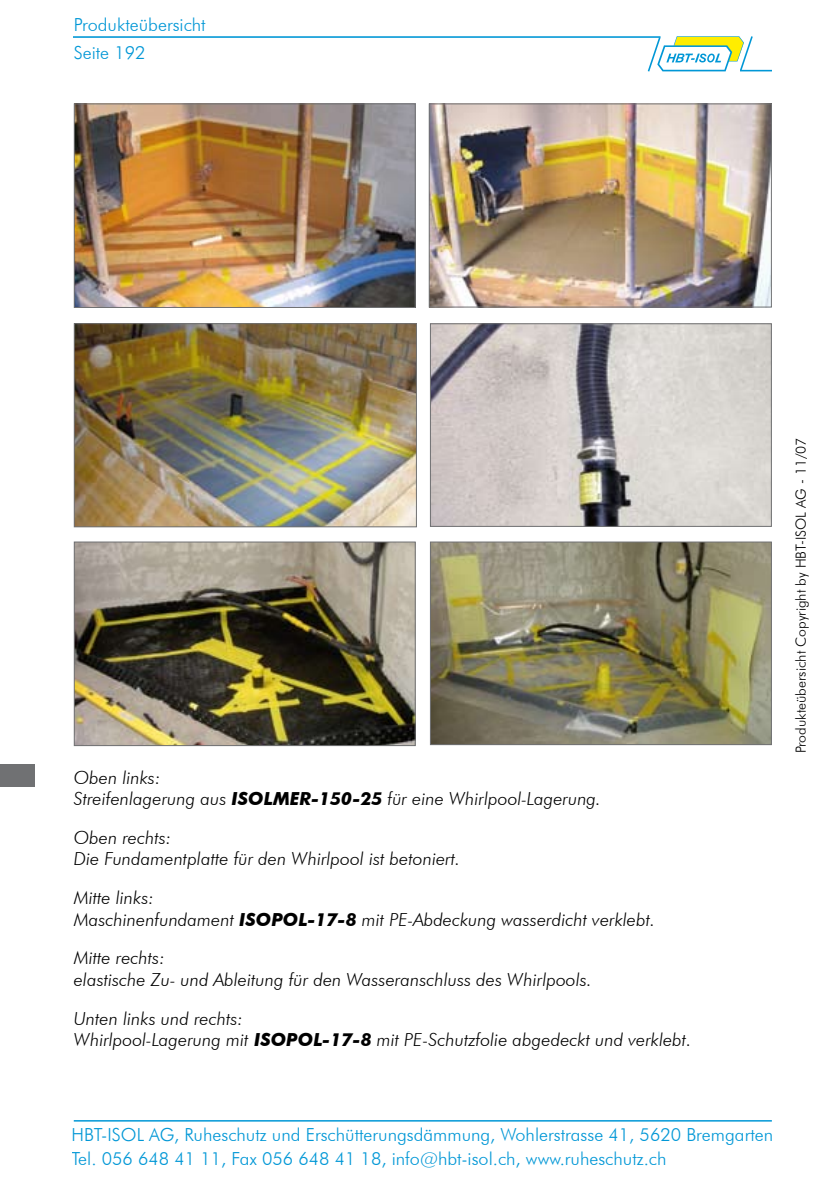
<style>
.page{position:relative;width:840px;height:1191px;background:#fff}
.page>*{position:absolute;margin:0;border:0;box-sizing:border-box;transform-origin:0 0}
.t1{font:italic 300 18px/21.6px "Futura BT";color:#000}
.t2{font:300 18px/27.6px "Futura BT";color:#0097d6}
.t3{font:300 14px "Futura BT";color:#000}
.s1{font-weight:700}
</style>
<div class="page">
<hr style="left:74px;top:36px;width:586px;height:2px;background:#0097d6">
<svg style="left:646px;top:36px;width:107px;height:36px"></svg>
<hr style="left:739px;top:70px;width:32px;height:1px;background:#0097d6">
<hr style="left:74px;top:1120px;width:697px;height:1px;background:#0097d6">
<div style="left:0;top:763px;width:34px;height:23px;background:#707173"></div>
<img style="left:76px;top:105px;width:337px;height:201px">
<div style="left:74px;top:103px;width:341px;height:205px;border:1px solid #707173"></div>
<img style="left:431px;top:543px;width:338px;height:200px">
<div style="left:429px;top:541px;width:342px;height:204px;border:1px solid #707173"></div>
<img style="left:76px;top:543px;width:337px;height:201px">
<div style="left:74px;top:541px;width:341px;height:205px;border:1px solid #707173"></div>
<img style="left:76px;top:325px;width:338px;height:200px">
<div style="left:74px;top:323px;width:342px;height:204px;border:1px solid #707173"></div>
<img style="left:430px;top:105px;width:339px;height:200px">
<div style="left:428px;top:103px;width:343px;height:204px;border:1px solid #707173"></div>
<img style="left:431px;top:325px;width:338px;height:200px">
<div style="left:429px;top:323px;width:342px;height:204px;border:1px solid #707173"></div>
<p class="t2" style="left:74px;top:11px;width:133px">Produkteübersicht<br>Seite 192</p>
<p class="t1" style="left:74px;top:766px;width:528px">Oben links:<br>Streifenlagerung aus <span class="s1">ISOLMER-150-25</span> für eine Whirlpool-Lagerung.</p>
<p class="t1" style="left:74px;top:826px;width:387px">Oben rechts:<br>Die Fundamentplatte für den Whirlpool ist betoniert.</p>
<p class="t1" style="left:74px;top:886px;width:582px">Mitte links:<br>Maschinenfundament <span class="s1">ISOPOL-17-8</span> mit PE-Abdeckung wasserdicht verklebt.</p>
<p class="t1" style="left:74px;top:947px;width:519px">Mitte rechts:<br>elastische Zu- und Ableitung für den Wasseranschluss des Whirlpools.</p>
<p class="t1" style="left:74px;top:1007px;width:618px">Unten links und rechts:<br>Whirlpool-Lagerung mit <span class="s1">ISOPOL-17-8</span> mit PE-Schutzfolie abgedeckt und verklebt.</p>
<p class="t3" style="left:792px;top:753px;width:317px;rotate:-90deg">Produkteübersicht Copyright by HBT-ISOL AG - 11/07</p>
<p class="t2" style="left:71px;top:1122px;width:702px;line-height:23.8px">HBT-ISOL AG, Ruheschutz und Erschütterungsdämmung, Wohlerstrasse 41, 5620 Bremgarten<br>Tel. 056 648 41 11, Fax 056 648 41 18, info@hbt-isol.ch, www.ruheschutz.ch</p>
</div>
